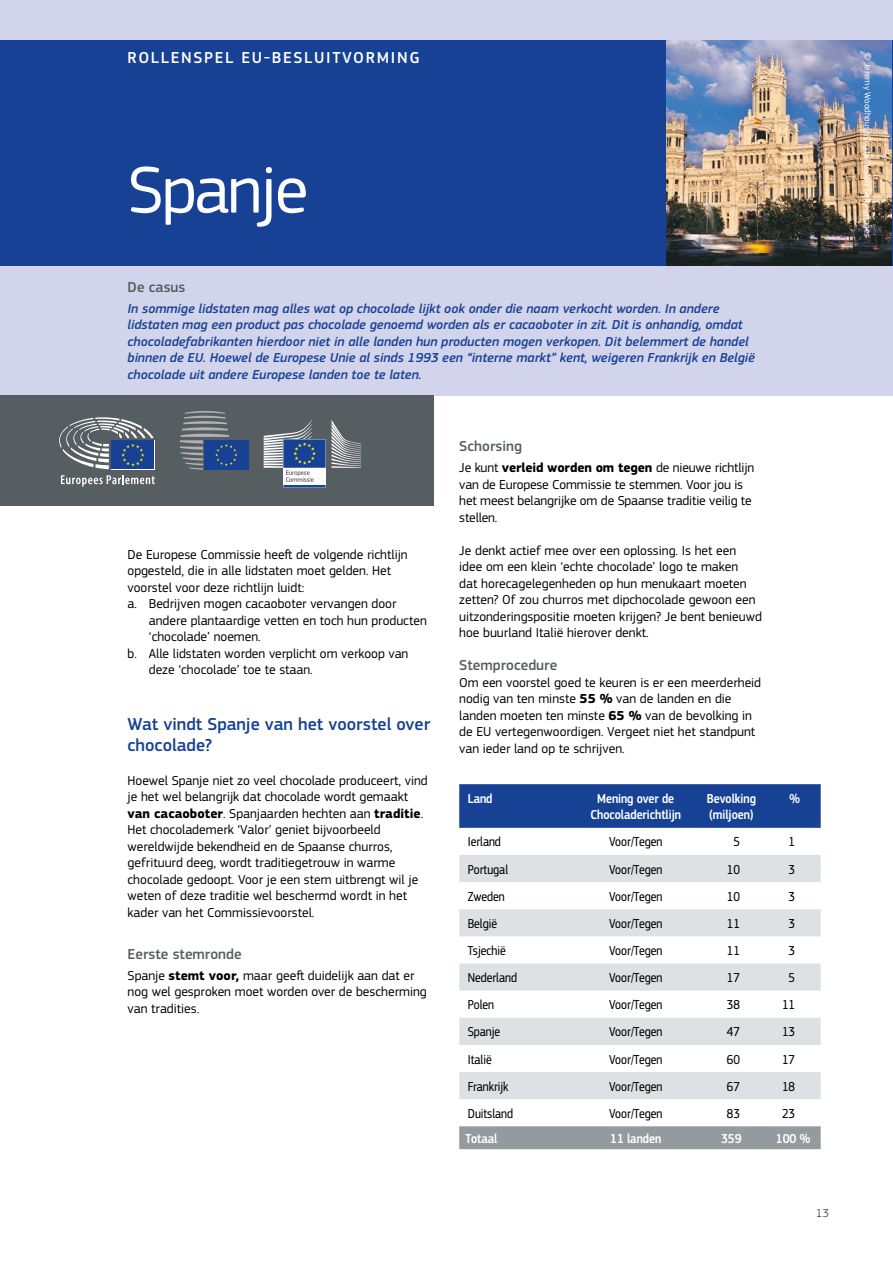
<style>
.page{position:relative;width:893px;height:1263px;background:#fff}
.page>*{position:absolute;margin:0;border:0;box-sizing:border-box;transform-origin:0 0}
.title_1_neg{font:69px "EC Square Sans Pro";letter-spacing:-.03em;color:#fff}
.title_3{font:500 18px/21.6px "EC Square Sans Pro";color:#164194}
.title_3_neg{font:500 16.5px "EC Square Sans Pro";letter-spacing:.1em;color:#fff}
.title_4{font:500 15px "EC Square Sans Pro";color:#575e62}
.text{font:500 15px "EC Square Sans Pro";color:#575e62}
.text-2{font:13.5px/16.5px "EC Square Sans Pro";color:#000}
.intro{font:italic 500 13.5px/16.5px "EC Square Sans Pro";color:#164194}
.text-3{font:13.5px "EC Square Sans Cond Pro";color:#000}
.text_indent{font:13.5px/16.5px "EC Square Sans Pro";color:#000}
.graf_1{font:500 13.5px/16.5px "EC Square Sans Cond Pro";color:#fff;text-align:center}
.text-4{font:500 13.5px "EC Square Sans Cond Pro";color:#fff}
.t1{font:12px "EC Square Sans Pro";color:#575e62}
.title_3-2{font:9px "EC Square Sans Pro";color:#fff}
.s1{font-weight:700}
</style>
<div class="page">
<div style="left:0;top:0;width:893px;height:395px;background:#d2d4ec"></div>
<div style="left:0;top:40px;width:893px;height:226px;background:#164194"></div>
<div style="left:0;top:395px;width:434px;height:111px;background:#575e62"></div>
<svg style="left:61px;top:475px;width:94px;height:12px"></svg>
<div style="left:111px;top:440px;width:44px;height:29px;background:#fff"></div>
<svg style="left:59px;top:417px;width:95px;height:52px"></svg>
<div style="left:204px;top:440px;width:44px;height:30px;background:#164194"></div>
<svg style="left:180px;top:411px;width:57px;height:59px"></svg>
<svg style="left:264px;top:420px;width:97px;height:68px"></svg>
<img style="left:666px;top:40px;width:226px;height:226px">
<div style="left:459px;top:784px;width:362px;height:44px;background:#164194"></div>
<svg style="left:459px;top:855px;width:362px;height:244px;fill:#dee1e3"></svg>
<div style="left:459px;top:1126px;width:362px;height:23px;background:#939b9f"></div>
<p class="title_3_neg" style="left:128px;top:48px;width:294px">ROLLENSPEL EU-BESLUITVORMING</p>
<p class="title_1_neg" style="left:128px;top:150px;width:182px">Spanje</p>
<p class="title_4" style="left:128px;top:278px;width:59px">De casus</p>
<p class="intro" style="left:128px;top:300px;width:629px">In sommige lidstaten mag alles wat op chocolade lijkt ook onder die naam verkocht worden. In andere lidstaten mag een product pas chocolade genoemd worden als er cacaoboter in zit. Dit is onhandig, omdat chocoladefabrikanten hierdoor niet in alle landen hun producten mogen verkopen. Dit belemmert de handel binnen de EU. Hoewel de Europese Unie al sinds 1993 een “interne markt” kent, weigeren Frankrijk en België chocolade uit andere Europese landen toe te laten.</p>
<p class="text-2" style="left:128px;top:546px;width:282px">De Europese Commissie heeft de volgende richtlijn opgesteld, die in alle lidstaten moet gelden. Het voorstel voor deze richtlijn luidt:</p>
<p class="text_indent" style="left:149px;top:596px;width:279px;text-indent:-21px">a. Bedrijven mogen cacaoboter vervangen door andere plantaardige vetten en toch hun producten ‘chocolade’ noemen.</p>
<p class="text_indent" style="left:149px;top:645px;width:261px;text-indent:-21px">b. Alle lidstaten worden verplicht om verkoop van deze ‘chocolade’ toe te staan.</p>
<p class="title_3" style="left:128px;top:713px;width:304px">Wat vindt Spanje van het voorstel over chocolade?</p>
<p class="text-2" style="left:128px;top:772px;width:302px">Hoewel Spanje niet zo veel chocolade produceert, vind je het wel belangrijk dat chocolade wordt gemaakt <span class="s1">van cacaoboter</span>. Spanjaarden hechten aan <span class="s1">traditie</span>.<br>Het chocolademerk ‘Valor’ geniet bijvoorbeeld wereldwijde bekendheid en de Spaanse churros, gefrituurd deeg, wordt traditiegetrouw in warme chocolade gedoopt. Voor je een stem uitbrengt wil je weten of deze traditie wel beschermd wordt in het kader van het Commissievoorstel.</p>
<p class="title_4" style="left:128px;top:945px;width:116px">Eerste stemronde</p>
<p class="text-2" style="left:128px;top:967px;width:301px">Spanje <span class="s1">stemt voor,</span> maar geeft duidelijk aan dat er nog wel gesproken moet worden over de bescherming van tradities.</p>
<p class="title_4" style="left:459px;top:438px;width:64px">Schorsing</p>
<p class="text-2" style="left:459px;top:459px;width:297px">Je kunt <span class="s1">verleid worden om tegen</span> de nieuwe richtlijn van de Europese Commissie te stemmen. Voor jou is het meest belangrijke om de Spaanse traditie veilig te stellen.</p>
<p class="text-2" style="left:459px;top:542px;width:304px">Je denkt actief mee over een oplossing. Is het een idee om een klein ‘echte chocolade’ logo te maken<br>dat horecagelegenheden op hun menukaart moeten zetten? Of zou churros met dipchocolade gewoon een uitzonderingspositie moeten krijgen? Je bent benieuwd hoe buurland Italië hierover denkt.</p>
<p class="text" style="left:459px;top:656px;width:100px">Stemprocedure</p>
<p class="text-2" style="left:459px;top:674px;width:303px">Om een voorstel goed te keuren is er een meerderheid nodig van ten minste <span class="s1">55 %</span> van de landen en die landen moeten ten minste <span class="s1">65 %</span> van de bevolking in de EU vertegenwoordigen. Vergeet niet het standpunt van ieder land op te schrijven.</p>
<p class="graf_1" style="left:468px;top:790px;width:26px">Land</p>
<p class="graf_1" style="left:590px;top:790px;width:92px">Mening over de<br>Chocoladerichtlijn</p>
<p class="graf_1" style="left:707px;top:790px;width:51px">Bevolking</p>
<p class="graf_1" style="left:709px;top:807px;width:46px">(miljoen)</p>
<p class="graf_1" style="left:789px;top:790px;width:12px">%</p>
<p class="text-3" style="left:468px;top:834px;width:35px">Ierland</p>
<p class="text-3" style="left:609px;top:834px;width:55px">Voor/Tegen</p>
<p class="text-3" style="left:733px;top:834px;width:8px">5</p>
<p class="text-3" style="left:789px;top:834px;width:8px">1</p>
<p class="text-3" style="left:468px;top:861px;width:42px">Portugal</p>
<p class="text-3" style="left:609px;top:861px;width:55px">Voor/Tegen</p>
<p class="text-3" style="left:727px;top:861px;width:15px">10</p>
<p class="text-3" style="left:789px;top:861px;width:8px">3</p>
<p class="text-3" style="left:468px;top:889px;width:39px">Zweden</p>
<p class="text-3" style="left:609px;top:889px;width:55px">Voor/Tegen</p>
<p class="text-3" style="left:727px;top:889px;width:15px">10</p>
<p class="text-3" style="left:789px;top:889px;width:8px">3</p>
<p class="text-3" style="left:468px;top:916px;width:31px">België</p>
<p class="text-3" style="left:609px;top:916px;width:55px">Voor/Tegen</p>
<p class="text-3" style="left:727px;top:916px;width:15px">11</p>
<p class="text-3" style="left:789px;top:916px;width:8px">3</p>
<p class="text-3" style="left:468px;top:943px;width:40px">Tsjechië</p>
<p class="text-3" style="left:609px;top:943px;width:55px">Voor/Tegen</p>
<p class="text-3" style="left:727px;top:943px;width:15px">11</p>
<p class="text-3" style="left:789px;top:943px;width:8px">3</p>
<p class="text-3" style="left:468px;top:970px;width:51px">Nederland</p>
<p class="text-3" style="left:609px;top:970px;width:55px">Voor/Tegen</p>
<p class="text-3" style="left:727px;top:970px;width:15px">17</p>
<p class="text-3" style="left:789px;top:970px;width:8px">5</p>
<p class="text-3" style="left:468px;top:997px;width:28px">Polen</p>
<p class="text-3" style="left:609px;top:997px;width:55px">Voor/Tegen</p>
<p class="text-3" style="left:727px;top:997px;width:15px">38</p>
<p class="text-3" style="left:782px;top:997px;width:15px">11</p>
<p class="text-3" style="left:468px;top:1024px;width:34px">Spanje</p>
<p class="text-3" style="left:609px;top:1024px;width:55px">Voor/Tegen</p>
<p class="text-3" style="left:727px;top:1024px;width:15px">47</p>
<p class="text-3" style="left:782px;top:1024px;width:15px">13</p>
<p class="text-3" style="left:468px;top:1051px;width:25px">Italië</p>
<p class="text-3" style="left:609px;top:1051px;width:55px">Voor/Tegen</p>
<p class="text-3" style="left:727px;top:1051px;width:15px">60</p>
<p class="text-3" style="left:782px;top:1051px;width:15px">17</p>
<p class="text-3" style="left:468px;top:1079px;width:42px">Frankrijk</p>
<p class="text-3" style="left:609px;top:1079px;width:55px">Voor/Tegen</p>
<p class="text-3" style="left:727px;top:1079px;width:15px">67</p>
<p class="text-3" style="left:782px;top:1079px;width:15px">18</p>
<p class="text-3" style="left:468px;top:1106px;width:47px">Duitsland</p>
<p class="text-3" style="left:609px;top:1106px;width:55px">Voor/Tegen</p>
<p class="text-3" style="left:727px;top:1106px;width:15px">83</p>
<p class="text-3" style="left:782px;top:1106px;width:15px">23</p>
<p class="text-4" style="left:466px;top:1130px;width:33px">Totaal</p>
<p class="text-4" style="left:610px;top:1130px;width:52px">11 landen</p>
<p class="text-4" style="left:721px;top:1130px;width:22px">359</p>
<p class="text-4" style="left:776px;top:1130px;width:36px">100 %</p>
<p class="t1" style="left:816px;top:1206px;width:15px">13</p>
<p class="title_3-2" style="left:873px;top:53px;width:185px;rotate:90deg">© Jeremy Woodhouse/Digital Vision/Getty Images</p>
</div>
